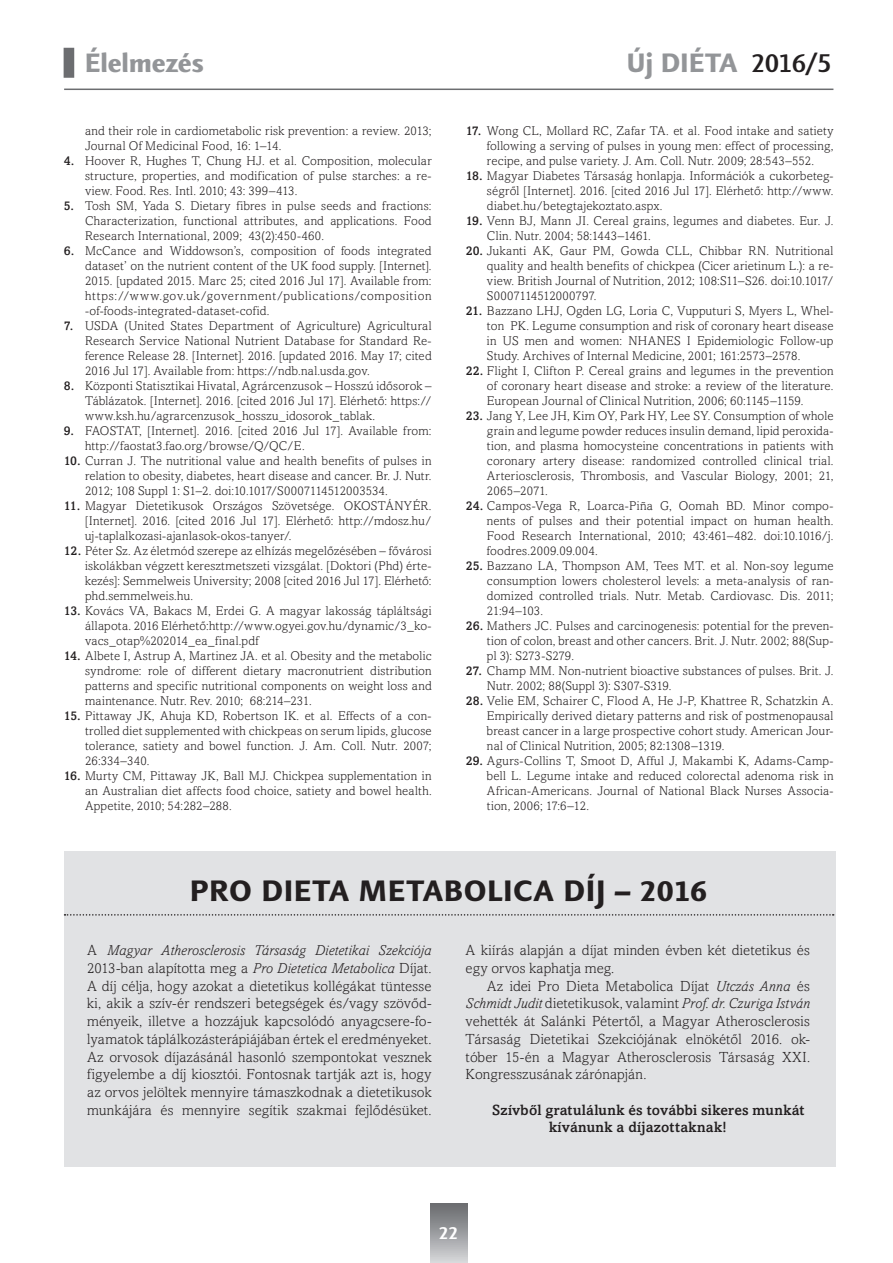
<style>
.page{position:relative;width:893px;height:1263px;background:#fff}
.page>*{position:absolute;margin:0;border:0;box-sizing:border-box;transform-origin:0 0}
.t1{font:800 30px "Finnegan";letter-spacing:.015em;color:#231f20}
.t2{font:800 27px "Finnegan";letter-spacing:-.005em;color:#939598}
.t3{font:700 18px "Finnegan";color:#fff}
.t4{font:300 14.7px/17.7px "Amasis";letter-spacing:.01em;color:#231f20;text-align:justify}
.t5{font:500 14.7px/17.7px "Amasis";letter-spacing:.015em;color:#231f20}
.t6{font:300 12.75px/15px "Amasis";letter-spacing:.015em;color:#231f20;text-align:justify}
.s1{font-weight:500;color:#231f20}
.s2{font-weight:500}
.s3{font-style:italic}
</style>
<div class="page">
<div style="left:430px;top:1203px;width:37px;height:60px;background:linear-gradient(to bottom,#65676b,#d4d5d7)"></div>
<hr style="left:64px;top:89px;width:769px;height:1px;background:#6c6d70">
<div style="left:64px;top:851px;width:771px;height:316px;background:#e1e2e4"></div>
<div style="left:64px;top:48px;width:10px;height:30px;background:#6c6d70"></div>
<svg style="left:65px;top:914px;width:769px;height:2px"></svg>
<h2 class="t2" style="left:85px;top:47px;width:120px">Élelmezés</h2>
<h2 class="t2" style="left:627px;top:47px;width:207px">Új DIÉTA <span class="s1">2016/5</span></h2>
<p class="t6" style="left:85px;top:123px;width:348px">and their role in cardiometabolic risk prevention: a review. 2013;<br>Journal Of Medicinal Food, 16: 1–14.</p>
<p class="t6" style="left:85px;top:153px;width:348px;text-indent:-21px"><span class="s2">4.</span> Hoover R, Hughes T, Chung HJ. et al. Composition, molecular structure, properties, and modification of pulse starches: a re&shy;view. Food. Res. Intl. 2010; 43: 399–413.</p>
<p class="t6" style="left:85px;top:198px;width:348px;text-indent:-21px"><span class="s2">5.</span> Tosh SM, Yada S. Dietary fibres in pulse seeds and fractions:<br>Characterization, functional attributes, and applications. Food Research International, 2009; 43(2):450-460.</p>
<p class="t6" style="left:85px;top:243px;width:348px;text-indent:-21px"><span class="s2">6.</span> McCance and Widdowson’s, composition of foods integrated dataset’ on the nutrient content of the UK food supply. [Internet].<br>2015. [updated 2015. Marc 25; cited 2016 Jul 17]. Available from: https://www.gov.uk/government/publications/composition -of-foods-integrated-dataset-cofid.</p>
<p class="t6" style="left:85px;top:318px;width:348px;text-indent:-21px"><span class="s2">7.</span> USDA (United States Department of Agriculture) Agricultural Research Service National Nutrient Database for Standard Re&shy;ference Release 28. [Internet]. 2016. [updated 2016. May 17; cited 2016 Jul 17]. Available from: https://ndb.nal.usda.gov.</p>
<p class="t6" style="left:85px;top:378px;width:348px;text-indent:-21px"><span class="s2">8.</span> Központi Statisztikai Hivatal, Agrárcenzusok – Hosszú idősorok – Táblázatok. [Internet]. 2016. [cited 2016 Jul 17]. Elérhető: https:// www.ksh.hu/agrarcenzusok_hosszu_idosorok_tablak.</p>
<p class="t6" style="left:85px;top:423px;width:348px;text-indent:-21px"><span class="s2">9.</span> FAOSTAT, [Internet]. 2016. [cited 2016 Jul 17]. Available from: http://faostat3.fao.org/browse/Q/QC/E.</p>
<p class="t6" style="left:85px;top:453px;width:348px;text-indent:-21px"><span class="s2">10.</span> Curran J. The nutritional value and health benefits of pulses in relation to obesity, diabetes, heart disease and cancer. Br. J. Nutr.<br>2012; 108 Suppl 1: S1–2. doi:10.1017/S0007114512003534.</p>
<p class="t6" style="left:85px;top:498px;width:348px;text-indent:-21px"><span class="s2">11.</span> Magyar Dietetikusok Országos Szövetsége. OKOSTÁNYÉR. [Internet]. 2016. [cited 2016 Jul 17]. Elérhető: http://mdosz.hu/ uj-taplalkozasi-ajanlasok-okos-tanyer/.</p>
<p class="t6" style="left:85px;top:543px;width:348px;text-indent:-21px"><span class="s2">12.</span> Péter Sz. Az életmód szerepe az elhízás megelőzésében – fővárosi iskolákban végzett keresztmetszeti vizsgálat. [Doktori (Phd) érte&shy;kezés]: Semmelweis University; 2008 [cited 2016 Jul 17]. Elérhető: phd.semmelweis.hu.</p>
<p class="t6" style="left:85px;top:603px;width:348px;text-indent:-21px"><span class="s2">13.</span> Kovács VA, Bakacs M, Erdei G. A magyar lakosság tápláltsági állapota. 2016 Elérhető:http://www.ogyei.gov.hu/dynamic/3_ko&shy;vacs_otap%202014_ea_final.pdf</p>
<p class="t6" style="left:85px;top:648px;width:348px;text-indent:-21px"><span class="s2">14.</span> Albete I, Astrup A, Martinez JA. et al. Obesity and the metabolic syndrome: role of different dietary macronutrient distribution patterns and specific nutritional components on weight loss and maintenance. Nutr. Rev. 2010; 68:214–231.</p>
<p class="t6" style="left:85px;top:708px;width:348px;text-indent:-21px"><span class="s2">15.</span> Pittaway JK, Ahuja KD, Robertson IK. et al. Effects of a con&shy;trolled diet supplemented with chickpeas on serum lipids, glucose tolerance, satiety and bowel function. J. Am. Coll. Nutr. 2007; 26:334–340.</p>
<p class="t6" style="left:85px;top:768px;width:348px;text-indent:-21px"><span class="s2">16.</span> Murty CM, Pittaway JK, Ball MJ. Chickpea supplementation in an Australian diet affects food choice, satiety and bowel health.<br>Appetite, 2010; 54:282–288.</p>
<p class="t6" style="left:487px;top:123px;width:348px;text-indent:-21px"><span class="s2">17.</span> Wong CL, Mollard RC, Zafar TA. et al. Food intake and satiety following a serving of pulses in young men: effect of processing, recipe, and pulse variety. J. Am. Coll. Nutr. 2009; 28:543–552.</p>
<p class="t6" style="left:487px;top:168px;width:348px;text-indent:-21px"><span class="s2">18.</span> Magyar Diabetes Társaság honlapja. Információk a cukorbeteg&shy;ségről [Internet]. 2016. [cited 2016 Jul 17]. Elérhető: http://www. diabet.hu/betegtajekoztato.aspx.</p>
<p class="t6" style="left:487px;top:213px;width:348px;text-indent:-21px"><span class="s2">19.</span> Venn BJ, Mann JI. Cereal grains, legumes and diabetes. Eur. J.<br>Clin. Nutr. 2004; 58:1443–1461.</p>
<p class="t6" style="left:487px;top:243px;width:348px;text-indent:-21px"><span class="s2">20.</span> Jukanti AK, Gaur PM, Gowda CLL, Chibbar RN. Nutritional quality and health benefits of chickpea (Cicer arietinum L.): a re&shy;view. British Journal of Nutrition, 2012; 108:S11–S26. doi:10.1017/ S0007114512000797.</p>
<p class="t6" style="left:487px;top:303px;width:348px;text-indent:-21px"><span class="s2">21.</span> Bazzano LHJ, Ogden LG, Loria C, Vupputuri S, Myers L, Whel&shy;ton PK. Legume consumption and risk of coronary heart disease in US men and women: NHANES I Epidemiologic Follow-up Study. Archives of Internal Medicine, 2001; 161:2573–2578.</p>
<p class="t6" style="left:487px;top:363px;width:348px;text-indent:-21px"><span class="s2">22.</span> Flight I, Clifton P. Cereal grains and legumes in the prevention of coronary heart disease and stroke: a review of the literature.<br>European Journal of Clinical Nutrition, 2006; 60:1145–1159.</p>
<p class="t6" style="left:487px;top:408px;width:348px;text-indent:-21px"><span class="s2">23.</span> Jang Y, Lee JH, Kim OY, Park HY, Lee SY. Consumption of whole grain and legume powder reduces insulin demand, lipid peroxida&shy;tion, and plasma homocysteine concentrations in patients with coronary artery disease: randomized controlled clinical trial.<br>Arteriosclerosis, Thrombosis, and Vascular Biology, 2001; 21, 2065–2071.</p>
<p class="t6" style="left:487px;top:498px;width:348px;text-indent:-21px"><span class="s2">24.</span> Campos-Vega R, Loarca-Piña G, Oomah BD. Minor compo&shy;nents of pulses and their potential impact on human health.<br>Food Research International, 2010; 43:461–482. doi:10.1016/j. foodres.2009.09.004.</p>
<p class="t6" style="left:487px;top:558px;width:348px;text-indent:-21px"><span class="s2">25.</span> Bazzano LA, Thompson AM, Tees MT. et al. Non-soy legume consumption lowers cholesterol levels: a meta-analysis of ran&shy;domized controlled trials. Nutr. Metab. Cardiovasc. Dis. 2011; 21:94–103.</p>
<p class="t6" style="left:487px;top:618px;width:348px;text-indent:-21px"><span class="s2">26.</span> Mathers JC. Pulses and carcinogenesis: potential for the preven&shy;tion of colon, breast and other cancers. Brit. J. Nutr. 2002; 88(Sup&shy;pl 3): S273-S279.</p>
<p class="t6" style="left:487px;top:663px;width:348px;text-indent:-21px"><span class="s2">27.</span> Champ MM. Non-nutrient bioactive substances of pulses. Brit. J.<br>Nutr. 2002; 88(Suppl 3): S307-S319.</p>
<p class="t6" style="left:487px;top:693px;width:348px;text-indent:-21px"><span class="s2">28.</span> Velie EM, Schairer C, Flood A, He J-P, Khattree R, Schatzkin A.<br>Empirically derived dietary patterns and risk of postmenopausal breast cancer in a large prospective cohort study. American Jour&shy;nal of Clinical Nutrition, 2005; 82:1308–1319.</p>
<p class="t6" style="left:487px;top:753px;width:348px;text-indent:-21px"><span class="s2">29.</span> Agurs-Collins T, Smoot D, Afful J, Makambi K, Adams-Camp&shy;bell L. Legume intake and reduced colorectal adenoma risk in African-Americans. Journal of National Black Nurses Associa&shy;tion, 2006; 17:6–12.</p>
<h1 class="t1" style="left:190px;top:873px;width:519px">PRO DIETA METABOLICA DÍJ – 2016</h1>
<p class="t4" style="left:466px;top:941px;width:346px">A kiírás alapján a díjat minden évben két dietetikus és egy orvos kaphatja meg.</p>
<p class="t4" style="left:466px;top:977px;width:346px;text-indent:21px">Az idei Pro Dieta Metabolica Díjat <span class="s3">Utczás Anna</span> és <span class="s3">Schmidt Judit</span> dietetikusok, valamint <span class="s3">Prof</span>. <span class="s3">dr. Czuriga István </span>vehették át Salánki Pétertől, a Magyar Atherosclerosis Társaság Dietetikai Szekciójának elnökétől 2016. ok&shy;tóber 15-én a Magyar Atherosclerosis Társaság XXI.<br>Kongresszusának zárónapján.</p>
<p class="t5" style="left:549px;top:1100px;width:257px;text-indent:-57px">Szívből gratulálunk és további sikeres munkát kívánunk a díjazottaknak!</p>
<p class="t4" style="left:87px;top:941px;width:346px">A <span class="s3">Magyar Atherosclerosis Társaság Dietetikai Szekciója </span>2013-ban alapította meg a <span class="s3">Pro Dietetica Metabolica</span> Díjat.<br>A díj célja, hogy azokat a dietetikus kollégákat tüntesse ki, akik a szív-ér rendszeri betegségek és/vagy szövőd&shy;ményeik, illetve a hozzájuk kapcsolódó anyagcsere-fo&shy;lyamatok táplálkozásterápiájában értek el eredményeket.<br>Az orvosok díjazásánál hasonló szempontokat vesznek figyelembe a díj kiosztói. Fontosnak tartják azt is, hogy az orvos jelöltek mennyire támaszkodnak a dietetikusok munkájára és mennyire segítik szakmai fejlődésüket.</p>
<h3 class="t3" style="left:439px;top:1222px;width:21px">22</h3>
</div>
